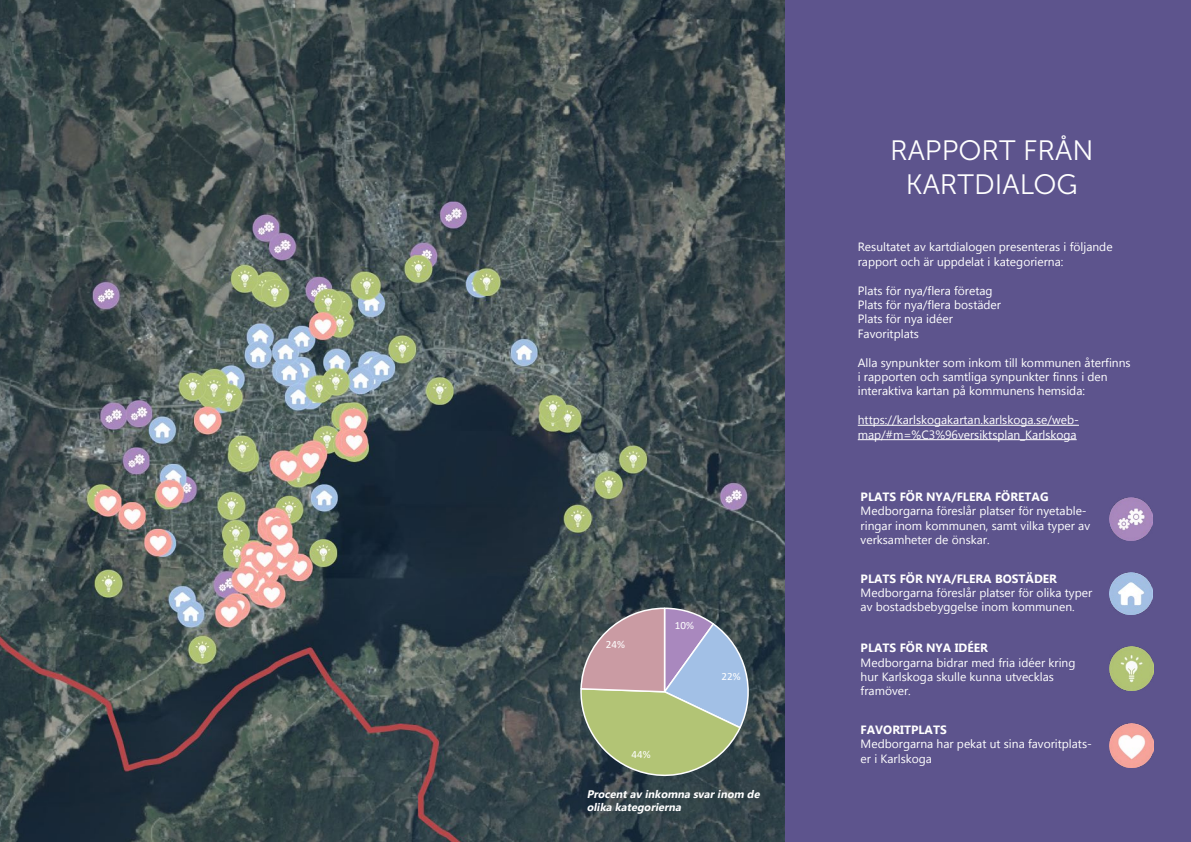
<style>
.page{position:relative;width:1191px;height:842px;background:#fff}
.page>*{position:absolute;margin:0;border:0;box-sizing:border-box;transform-origin:0 0}
.KAPITELSIDA_H2{font:28px "Museo Sans 300";color:#fff}
.KAPITELSIDA_Introtext{font:12px/14.4px "Microsoft New Tai Lue";color:#fff}
.H3_kap_sida{font:700 12px "Microsoft New Tai Lue";color:#fff}
.KAPITELSIDA_Introtext-2{font:italic 700 11px/13.2px "Microsoft New Tai Lue";color:#fff}
.t1{font:11px "Calibri";letter-spacing:.005em;color:#fff}
</style>
<div class="page">
<img style="left:0;top:0;width:785px;height:842px">
<div style="left:785px;top:0;width:406px;height:842px;background:#5d548d"></div>
<img style="left:1109px;top:724px;width:44px;height:43px">
<img style="left:1109px;top:647px;width:44px;height:43px">
<img style="left:1109px;top:572px;width:43px;height:43px">
<img style="left:1109px;top:498px;width:43px;height:42px">
<hr style="left:857px;top:425px;width:222px;height:1px;background:#fff">
<hr style="left:857px;top:439px;width:219px;height:1px;background:#fff">
<svg style="left:561px;top:598px;width:198px;height:180px;background:#888d83"></svg>
<p class="t1" style="left:606px;top:637px;width:21px">24%</p>
<p class="t1" style="left:675px;top:617px;width:21px">10%</p>
<p class="t1" style="left:631px;top:746px;width:21px">44%</p>
<p class="t1" style="left:721px;top:668px;width:21px">22%</p>
<p class="KAPITELSIDA_Introtext-2" style="left:587px;top:788px;width:177px">Procentav inkomna svarinom de olika kategorierna</p>
<h2 class="KAPITELSIDA_H2" style="left:890px;top:135px;width:205px">RAPPORT FRÅN</h2>
<h2 class="KAPITELSIDA_H2" style="left:906px;top:169px;width:173px">KARTDIALOG</h2>
<p class="KAPITELSIDA_Introtext" style="left:857px;top:241px;width:256px">Resultatet av kartdialogen presenteras i följande rapport och är uppdelat i kategorierna:</p>
<p class="KAPITELSIDA_Introtext" style="left:857px;top:284px;width:136px">Plats för nya/flera företag</p>
<p class="KAPITELSIDA_Introtext" style="left:857px;top:298px;width:145px">Plats för nya/flera bostäder</p>
<p class="KAPITELSIDA_Introtext" style="left:857px;top:313px;width:97px">Plats för nya idéer</p>
<p class="KAPITELSIDA_Introtext" style="left:857px;top:327px;width:63px">Favoritplats</p>
<p class="KAPITELSIDA_Introtext" style="left:857px;top:356px;width:274px">Alla synpunkter som inkom till kommunen återfinns i rapporten och samtliga synpunkter finns i den interaktiva kartan på kommunens hemsida:</p>
<p class="KAPITELSIDA_Introtext" style="left:857px;top:414px;width:223px">https://karlskogakartan.karlskoga.se/web&shy;map/#m=%C3%96versiktsplan_Karlskoga</p>
<h3 class="H3_kap_sida" style="left:860px;top:490px;width:189px">PLATS FÖR NYA/FLERA FÖRETAG</h3>
<p class="KAPITELSIDA_Introtext" style="left:860px;top:505px;width:231px">Medborgarna föreslår platser för nyetable&shy;ringar inom kommunen, samt vilka typer av verksamheter de önskar.</p>
<h3 class="H3_kap_sida" style="left:860px;top:571px;width:198px">PLATS FÖR NYA/FLERA BOSTÄDER</h3>
<p class="KAPITELSIDA_Introtext" style="left:860px;top:586px;width:233px">Medborgarna föreslår platser för olika typer av bostadsbebyggelse inom kommunen.</p>
<h3 class="H3_kap_sida" style="left:860px;top:641px;width:129px">PLATS FÖR NYA IDÉER</h3>
<p class="KAPITELSIDA_Introtext" style="left:860px;top:656px;width:216px">Medborgarna bidrar med fria idéer kring hur Karlskoga skulle kunna utvecklas framöver.</p>
<h3 class="H3_kap_sida" style="left:860px;top:723px;width:88px">FAVORITPLATS</h3>
<p class="KAPITELSIDA_Introtext" style="left:860px;top:738px;width:233px">Medborgarna har pekat ut sina favoritplats&shy;er i Karlskoga</p>
</div>
